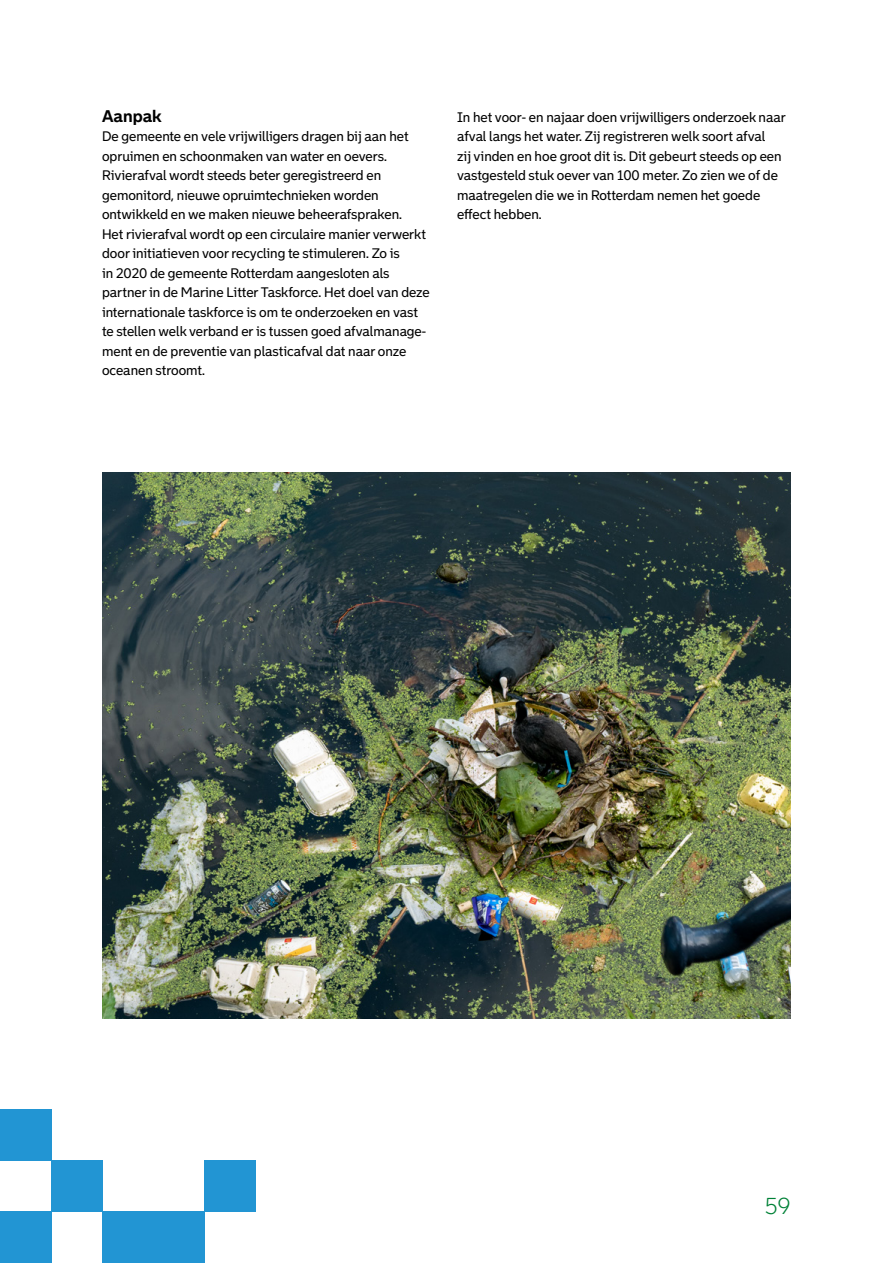
<style>
.page{position:relative;width:893px;height:1263px;background:#fff}
.page>*{position:absolute;margin:0;border:0;box-sizing:border-box;transform-origin:0 0}
.t1{font:300 22.5px "Bolder";color:#008137}
.H2_Rotterdam_Subtite{font:700 16.5px "Bolder";color:#000}
.P_Rotterdam_Platte_t{font:13.5px/19.5px "Bolder";color:#000}
</style>
<div class="page">
<img style="left:102px;top:473px;width:689px;height:546px">
<div style="left:0;top:1212px;width:51px;height:51px;background:#2295d3"></div>
<div style="left:102px;top:1212px;width:51px;height:51px;background:#2295d3"></div>
<div style="left:153px;top:1212px;width:51px;height:51px;background:#2295d3"></div>
<div style="left:51px;top:1161px;width:51px;height:51px;background:#2295d3"></div>
<div style="left:0;top:1110px;width:51px;height:51px;background:#2295d3"></div>
<div style="left:204px;top:1161px;width:51px;height:51px;background:#2295d3"></div>
<h2 class="H2_Rotterdam_Subtite" style="left:102px;top:105px;width:61px">Aanpak</h2>
<p class="P_Rotterdam_Platte_t" style="left:102px;top:126px;width:329px">De gemeente en vele vrijwilligers dragen bij aan het opruimen en schoonmaken van water en oevers.<br>Rivierafval wordt steeds beter geregistreerd en gemonitord, nieuwe opruimtechnieken worden ontwikkeld en we maken nieuwe beheerafspraken.<br>Het rivierafval wordt op een circulaire manier verwerkt door initiatieven voor recycling te stimuleren. Zo is<br>in 2020 de gemeente Rotterdam aangesloten als partner in de Marine Litter Taskforce. Het doel van deze internationale taskforce is om te onderzoeken en vast te stellen welk verband er is tussen goed afvalmanage&shy;ment en de preventie van plasticafval dat naar onze oceanen stroomt.</p>
<p class="P_Rotterdam_Platte_t" style="left:457px;top:107px;width:330px">In het voor- en najaar doen vrijwilligers onderzoek naar afval langs het water. Zij registreren welk soort afval<br>zij vinden en hoe groot dit is. Dit gebeurt steeds op een vastgesteld stuk oever van 100 meter. Zo zien we of de maatregelen die we in Rotterdam nemen het goede effect hebben.</p>
<h1 class="t1" style="left:765px;top:1192px;width:28px">59</h1>
</div>
